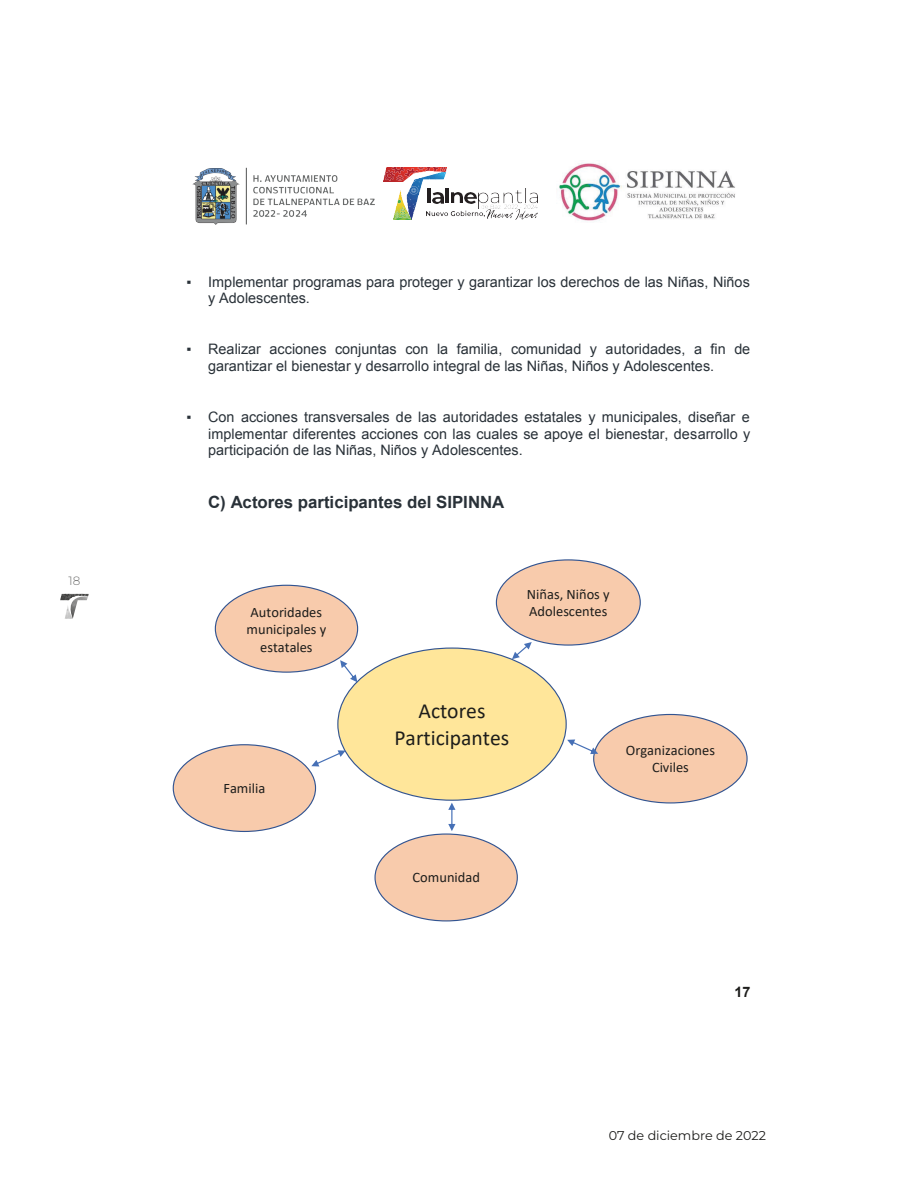
<style>
.page{position:relative;width:915px;height:1191px;background:#fff}
.page>*{position:absolute;margin:0;border:0;box-sizing:border-box;transform-origin:0 0}
.t1{font:21.6px/26.4px "Calibri";color:#1d1d1b;text-align:center}
.t2{font:700 16.8px "Arial";color:#293138}
.t3{font:14.4px/16.5px "Arial";color:#293138}
.t4{font:14.4px/17.5px "Calibri";color:#1d1d1b;text-align:center}
.t5{font:700 14.4px "Arial";color:#1d1d1b}
.t6{font:12.75px "Montserrat";color:#1d1d1b}
.t7{font:300 12px "Montserrat";color:#70706f}
.s1{font-family:"Times New Roman"}
</style>
<div class="page">
<svg style="left:60px;top:593px;width:29px;height:26px"></svg>
<hr style="left:246px;top:168px;width:1px;height:56px;background:#525353">
<img style="left:253px;top:176px;width:121px;height:41px">
<img style="left:192px;top:168px;width:47px;height:56px">
<hr style="left:445px;top:189px;width:4px;height:14px;background:#231f20">
<svg style="left:451px;top:193px;width:25px;height:10px"></svg>
<img style="left:446px;top:209px;width:91px;height:10px">
<img style="left:384px;top:168px;width:62px;height:51px">
<img style="left:425px;top:205px;width:21px;height:2px">
<img style="left:478px;top:189px;width:59px;height:19px">
<img style="left:559px;top:163px;width:176px;height:58px">
<div style="left:496px;top:560px;width:144px;height:85px;background:#f8cbac;border-radius:50%"></div>
<div style="left:215px;top:585px;width:142px;height:87px;background:#f8cbac;border-radius:50%"></div>
<div style="left:338px;top:648px;width:228px;height:152px;background:#ffe69a;border-radius:50%"></div>
<svg style="left:512px;top:642px;width:19px;height:17px"></svg>
<svg style="left:340px;top:660px;width:17px;height:22px"></svg>
<div style="left:593px;top:714px;width:153px;height:89px;background:#f8cbac;border-radius:50%"></div>
<div style="left:173px;top:744px;width:142px;height:87px;background:#f8cbac;border-radius:50%"></div>
<svg style="left:567px;top:739px;width:31px;height:15px"></svg>
<svg style="left:311px;top:750px;width:34px;height:16px"></svg>
<svg style="left:448px;top:802px;width:7px;height:29px"></svg>
<div style="left:375px;top:834px;width:142px;height:87px;background:#f8cbac;border-radius:50%"></div>
<p class="t7" style="left:68px;top:573px;width:13px">18</p>
<p class="t3" style="left:208px;top:273px;width:543px;text-indent:-22px"><span class="s1">▪</span> Implementar programas para proteger y garantizar los derechos de las Niñas, Niños y Adolescentes.</p>
<p class="t3" style="left:208px;top:341px;width:543px;text-indent:-22px"><span class="s1">▪</span> Realizar acciones conjuntas con la familia, comunidad y autoridades, a fin de garantizar el bienestar y desarrollo integral de las Niñas, Niños y Adolescentes.</p>
<p class="t3" style="left:208px;top:409px;width:543px;text-align:justify;text-indent:-22px"><span class="s1">▪</span> Con acciones transversales de las autoridades estatales y municipales, diseñar e implementar diferentes acciones con las cuales se apoye el bienestar, desarrollo y participación de las Niñas, Niños y Adolescentes.</p>
<p class="t2" style="left:208px;top:491px;width:297px">C) Actores participantes del SIPINNA</p>
<p class="t4" style="left:526px;top:585px;width:84px">Niñas, Niños y</p>
<p class="t4" style="left:250px;top:603px;width:73px">Autoridades</p>
<p class="t4" style="left:529px;top:602px;width:80px">Adolescentes</p>
<p class="t4" style="left:246px;top:620px;width:81px">municipales y estatales</p>
<p class="t4" style="left:223px;top:779px;width:43px">Familia</p>
<p class="t1" style="left:394px;top:697px;width:116px">Actores<br>Participantes</p>
<p class="t4" style="left:625px;top:741px;width:91px">Organizaciones<br>Civiles</p>
<p class="t4" style="left:412px;top:868px;width:69px">Comunidad</p>
<p class="t5" style="left:734px;top:982px;width:18px">17</p>
<p class="t6" style="left:608px;top:1126px;width:159px">07 de diciembre de 2022</p>
</div>
